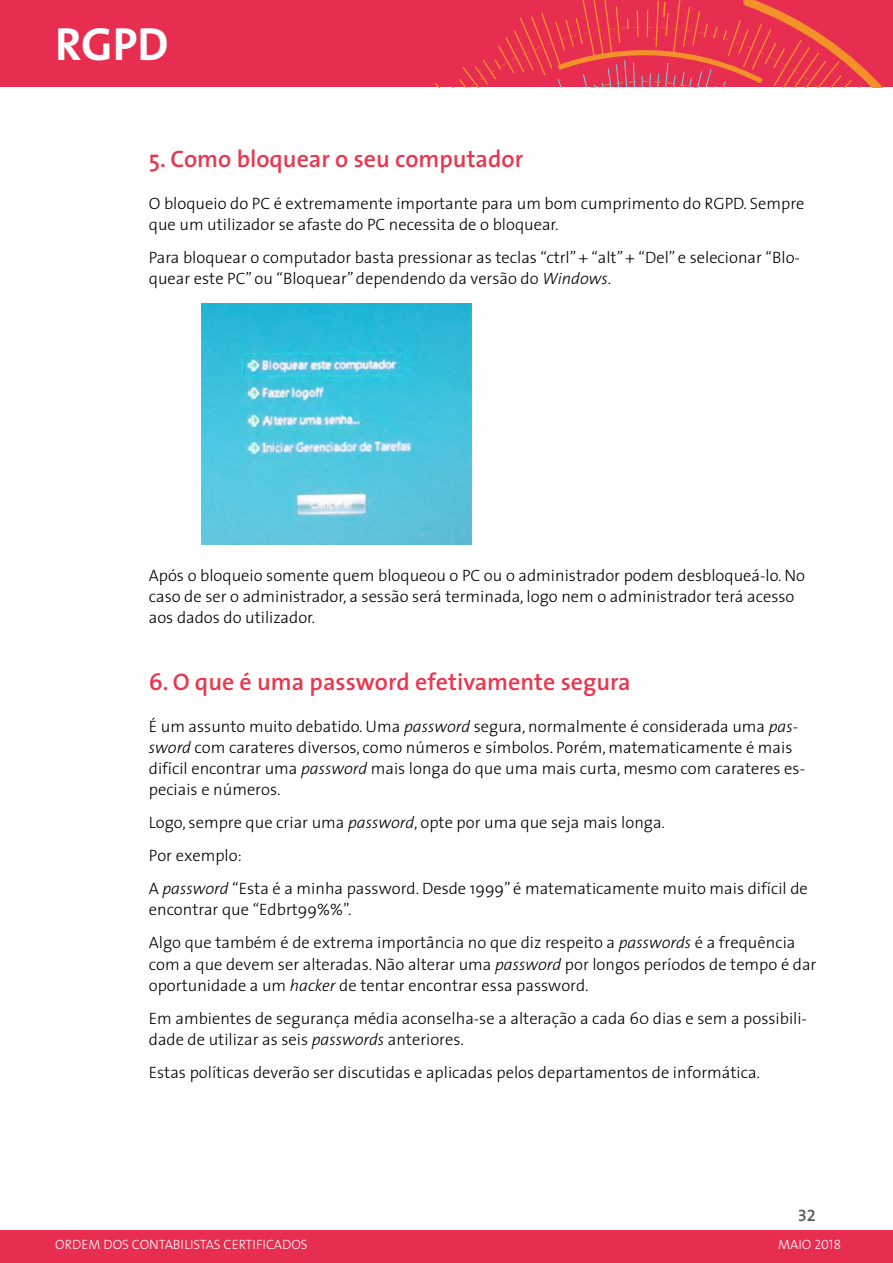
<style>
.page{position:relative;width:893px;height:1263px;background:#fff}
.page>*{position:absolute;margin:0;border:0;box-sizing:border-box;transform-origin:0 0}
.t1{font:700 46.65px "The Mix";color:#fff}
.t2{font:600 24px "The Sans";color:#e8374e}
.t3{font:300 16.5px/21px "The Sans";color:#000}
.t4{font:16.5px "The Sans Semi Bold Expert";color:#575756}
.t5{font:300 13.5px "The Mix";color:#fff}
.t6{font:13.5px "The Mix Light Caps";color:#fff}
.s1{font-style:italic}
</style>
<div class="page">
<div style="left:0;top:0;width:893px;height:87px;background:#e72d50"></div>
<div style="left:0;top:1230px;width:893px;height:33px;background:#e72d50"></div>
<svg style="left:435px;top:0;width:448px;height:87px"></svg>
<img style="left:201px;top:304px;width:270px;height:240px">
<h1 class="t1" style="left:55px;top:5px;width:115px">RGPD</h1>
<h2 class="t2" style="left:149px;top:139px;width:376px">5. Como bloquear o seu computador</h2>
<p class="t3" style="left:149px;top:192px;width:657px">O bloqueio do PC é extremamente importante para um bom cumprimento do RGPD. Sempre que um utilizador se afaste do PC necessita de o bloquear.</p>
<p class="t3" style="left:149px;top:246px;width:653px">Para bloquear o computador basta pressionar as teclas “ctrl” + “alt” + “Del” e selecionar “Blo&shy;quear este PC” ou “Bloquear” dependendo da versão do <span class="s1">Windows</span>.</p>
<p class="t3" style="left:149px;top:564px;width:658px">Após o bloqueio somente quem bloqueou o PC ou o administrador podem desbloqueá-lo. No caso de ser o administrador, a sessão será terminada, logo nem o administrador terá acesso aos dados do utilizador.</p>
<h2 class="t2" style="left:149px;top:662px;width:483px">6. O que é uma password efetivamente segura</h2>
<p class="t3" style="left:149px;top:716px;width:658px">É um assunto muito debatido. Uma <span class="s1">password</span> segura, normalmente é considerada uma <span class="s1">pas&shy;sword</span> com carateres diversos, como números e símbolos. Porém, matematicamente é mais difícil encontrar uma <span class="s1">password</span> mais longa do que uma mais curta, mesmo com carateres es&shy;peciais e números.</p>
<p class="t3" style="left:149px;top:806px;width:660px;line-height:33px">Logo, sempre que criar uma <span class="s1">password</span>, opte por uma que seja mais longa.<br>Por exemplo:<br>A <span class="s1">password</span> “Esta é a minha password. Desde 1999” é matematicamente muito mais difícil de</p>
<p class="t3" style="left:149px;top:893px;width:648px;line-height:33px">encontrar que “Edbrt99%%”.<br>Algo que também é de extrema importância no que diz respeito a <span class="s1">passwords</span> é a frequência</p>
<p class="t3" style="left:149px;top:953px;width:669px">com a que devem ser alteradas. Não alterar uma <span class="s1">password</span> por longos períodos de tempo é dar oportunidade a um <span class="s1">hacker</span> de tentar encontrar essa password.</p>
<p class="t3" style="left:149px;top:1007px;width:660px">Em ambientes de segurança média aconselha-se a alteração a cada 60 dias e sem a possibili&shy;dade de utilizar as seis <span class="s1">passwords</span> anteriores.</p>
<p class="t3" style="left:149px;top:1061px;width:613px">Estas políticas deverão ser discutidas e aplicadas pelos departamentos de informática.</p>
<p class="t4" style="left:798px;top:1202px;width:20px">32</p>
<p class="t5" style="left:55px;top:1234px;width:254px">ORDEM DOS CONTABILISTAS CERTIFICADOS</p>
<p class="t6" style="left:778px;top:1234px;width:64px">MAIO 2018</p>
</div>
